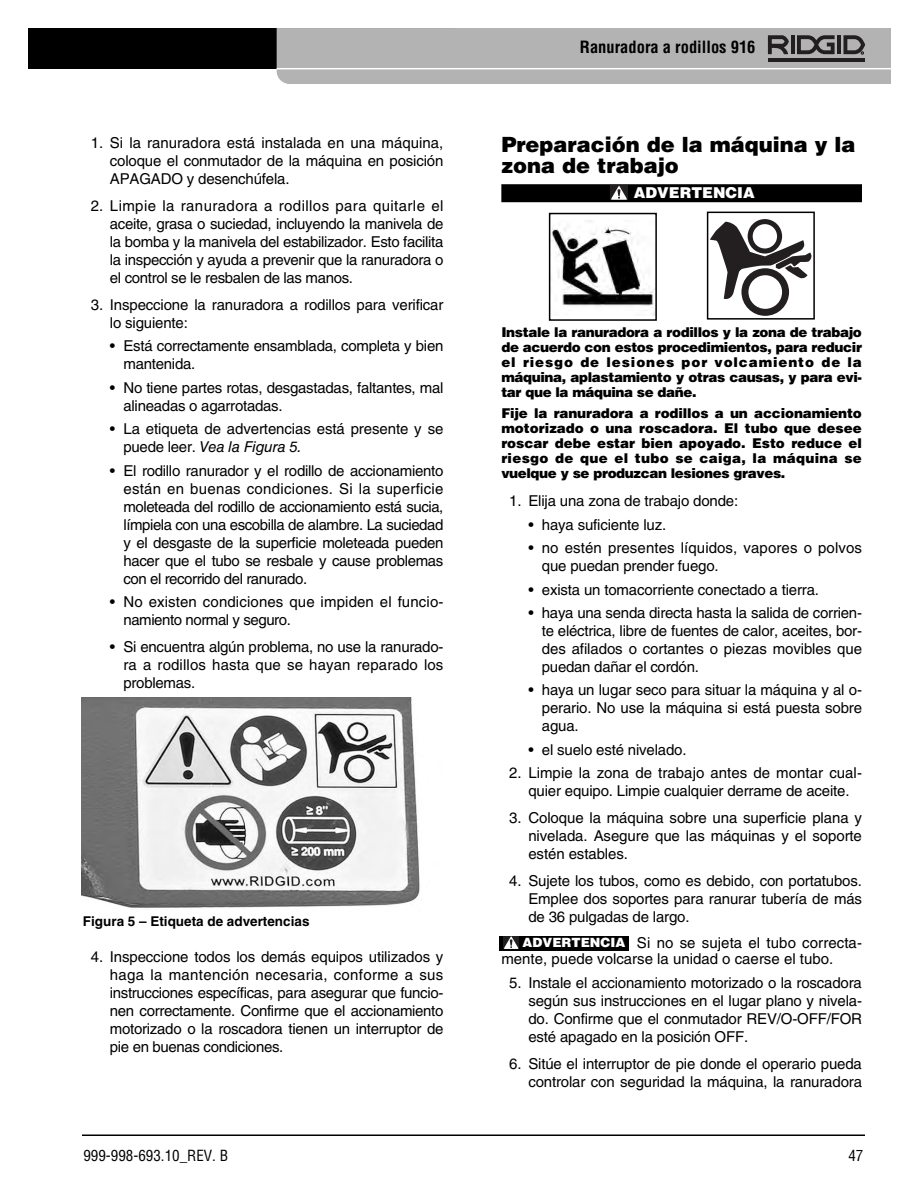
<style>
.page{position:relative;width:918px;height:1188px;background:#fff}
.page>*{position:absolute;margin:0;border:0;box-sizing:border-box;transform-origin:0 0}
.t1{font:900 21px/21px "Helvetica LT Std";color:#000}
.t2{font:700 condensed 16.5px "Helvetica LT Std";color:#000}
.t3{font:15px/18px "Helvetica LT Std";letter-spacing:-.01em;color:#000;text-align:justify}
.t4{font:15px/18px "Helvetica LT Std";letter-spacing:.01em;color:#000}
.t5{font:condensed 15px "Helvetica LT Std";color:#000}
.t6{font:900 15px "Helvetica LT Std";color:#fff}
.t7{font:900 13.5px/15px "Helvetica LT Std";letter-spacing:-.025em;color:#000;text-align:justify}
.t8{font:700 13.5px "Helvetica LT Std";color:#000}
.t9{font:900 12.75px "Helvetica LT Std";color:#fff}
.s1{font-style:italic}
</style>
<div class="page">
<hr style="left:82px;top:1134px;width:783px;height:2px;background:#000">
<div style="left:28px;top:28px;width:427px;height:41px;background:#000"></div>
<svg style="left:277px;top:28px;width:614px;height:56px;background:#afaeaf"></svg>
<div style="left:501px;top:184px;width:361px;height:18px;background:#000"></div>
<div style="left:610px;top:185px;width:17px;height:15px;background:#231f20"></div>
<svg style="left:611px;top:186px;width:16px;height:14px"></svg>
<img style="left:81px;top:697px;width:339px;height:211px">
<svg style="left:710px;top:219px;width:101px;height:97px"></svg>
<div style="left:707px;top:212px;width:108px;height:108px;border:2px solid #000"></div>
<img style="left:552px;top:220px;width:102px;height:96px">
<div style="left:549px;top:213px;width:108px;height:108px;border:2px solid #000"></div>
<div style="left:500px;top:936px;width:129px;height:15px;background:#000"></div>
<svg style="left:504px;top:937px;width:14px;height:12px"></svg>
<p class="t3" style="left:110px;top:135px;width:335px;text-indent:-19px">1. Si la ranuradora está instalada en una máquina, coloque el conmutador de la máquina en posición APAGADO y desenchúfela.</p>
<p class="t3" style="left:110px;top:198px;width:335px;text-indent:-19px">2. Limpie la ranuradora a rodillos para quitarle el aceite, grasa o suciedad, incluyendo la manivela de la bomba y la manivela del estabilizador. Esto facilita la inspección y ayuda a prevenir que la ranuradora o el control se le resbalen de las manos.</p>
<p class="t3" style="left:110px;top:297px;width:335px;text-indent:-19px">3. Inspeccione la ranuradora a rodillos para verificar lo siguiente:</p>
<p class="t3" style="left:123px;top:339px;width:322px;text-indent:-14px">• Está correctamente ensamblada, completa y bien mantenida.</p>
<p class="t3" style="left:123px;top:380px;width:322px;text-indent:-14px">• No tiene partes rotas, desgastadas, faltantes, mal alineadas o agarrotadas.</p>
<p class="t3" style="left:123px;top:421px;width:322px;text-indent:-14px">• La etiqueta de advertencias está presente y se puede leer. <span class="s1">Vea la Figura 5.</span></p>
<p class="t3" style="left:123px;top:463px;width:322px;text-indent:-14px">• El rodillo ranurador y el rodillo de accionamiento están en buenas condiciones. Si la superficie moleteada del rodillo de accionamiento está sucia, límpiela con una escobilla de alambre. La suciedad y el desgaste de la superficie moleteada pueden hacer que el tubo se resbale y cause problemas con el recorrido del ranurado.</p>
<p class="t4" style="left:123px;top:594px;width:322px;text-indent:-14px">• No existen condiciones que impiden el funcio&shy;namiento normal y seguro.</p>
<p class="t3" style="left:123px;top:639px;width:322px;text-indent:-14px">• Si encuentra algún problema, no use la ranurado&shy;ra a rodillos hasta que se hayan reparado los problemas.</p>
<p class="t8" style="left:83px;top:917px;width:228px">Figura 5 – Etiqueta de advertencias</p>
<p class="t3" style="left:110px;top:950px;width:335px;text-indent:-19px">4. Inspeccione todos los demás equipos utilizados y haga la mantención necesaria, conforme a sus instrucciones específicas, para asegurar que funcio&shy;nen correctamente. Confirme que el accionamiento motorizado o la roscadora tienen un interruptor de pie en buenas condiciones.</p>
<p class="t2" style="left:580px;top:41px;width:177px">Ranuradora a rodillos 916</p>
<h1 class="t1" style="left:501px;top:136px;width:356px">Preparación de la máquina y la zona de trabajo</h1>
<p class="t6" style="left:634px;top:188px;width:122px">ADVERTENCIA</p>
<p class="t7" style="left:501px;top:326px;width:362px">Instale la ranuradora a rodillos y la zona de trabajo de acuerdo con estos procedimientos, para reducir el riesgo de lesiones por volcamiento de la máquina, aplastamiento y otras causas, y para evi&shy;tar que la máquina se dañe.</p>
<p class="t7" style="left:501px;top:406px;width:362px">Fije la ranuradora a rodillos a un accionamiento motorizado o una roscadora. El tubo que desee roscar debe estar bien apoyado. Esto reduce el riesgo de que el tubo se caiga, la máquina se vuelque y se produzcan lesiones graves.</p>
<p class="t3" style="left:509px;top:494px;width:231px">1. Elija una zona de trabajo donde:</p>
<p class="t3" style="left:528px;top:517px;width:139px">• haya suficiente luz.</p>
<p class="t3" style="left:542px;top:540px;width:322px;text-indent:-14px">• no estén presentes líquidos, vapores o polvos que puedan prender fuego.</p>
<p class="t3" style="left:528px;top:582px;width:292px">• exista un tomacorriente conectado a tierra.</p>
<p class="t3" style="left:542px;top:605px;width:322px;text-indent:-14px">• haya una senda directa hasta la salida de co rrien - te eléctrica, libre de fuentes de calor, aceites, bor&shy;des afilados o cortantes o piezas movibles que puedan dañar el cordón.</p>
<p class="t3" style="left:542px;top:683px;width:322px;text-indent:-14px">• haya un lugar seco para situar la máquina y al o - pe rario. No use la máquina si está puesta sobre agua.</p>
<p class="t3" style="left:528px;top:742px;width:160px">• el suelo esté nivelado.</p>
<p class="t3" style="left:509px;top:765px;width:354px;text-align:center">2. Limpie la zona de trabajo antes de montar cual - quier equipo. Limpie cualquier derrame de aceite.</p>
<p class="t3" style="left:528px;top:810px;width:335px;text-indent:-19px">3. Coloque la máquina sobre una superficie plana y nivelada. Asegure que las máquinas y el soporte estén estables.</p>
<p class="t3" style="left:528px;top:873px;width:335px;text-indent:-19px">4. Sujete los tubos, como es debido, con portatubos.<br>Emplee dos soportes para ranurar tubería de más de 36 pulgadas de largo.</p>
<p class="t3" style="left:501px;top:936px;width:362px;line-height:16.5px;text-indent:136px">Si no se sujeta el tubo correcta&shy;mente, puede volcarse la unidad o caerse el tubo.</p>
<p class="t3" style="left:528px;top:975px;width:335px;text-indent:-19px">5. Instale el accionamiento motorizado o la roscadora según sus instrucciones en el lugar plano y nivela&shy;do. Confirme que el conmutador REV/O-OFF/FOR esté apagado en la posición OFF.</p>
<p class="t3" style="left:509px;top:1056px;width:354px;text-align:right">6. Sitúe el interruptor de pie donde el operario pueda controlar con seguridad la máquina, la ranuradora</p>
<p class="t9" style="left:523px;top:938px;width:104px">ADVERTENCIA</p>
<p class="t5" style="left:83px;top:1150px;width:146px">999-998-693.10_REV. B</p>
<p class="t5" style="left:848px;top:1150px;width:16px">47</p>
</div>
